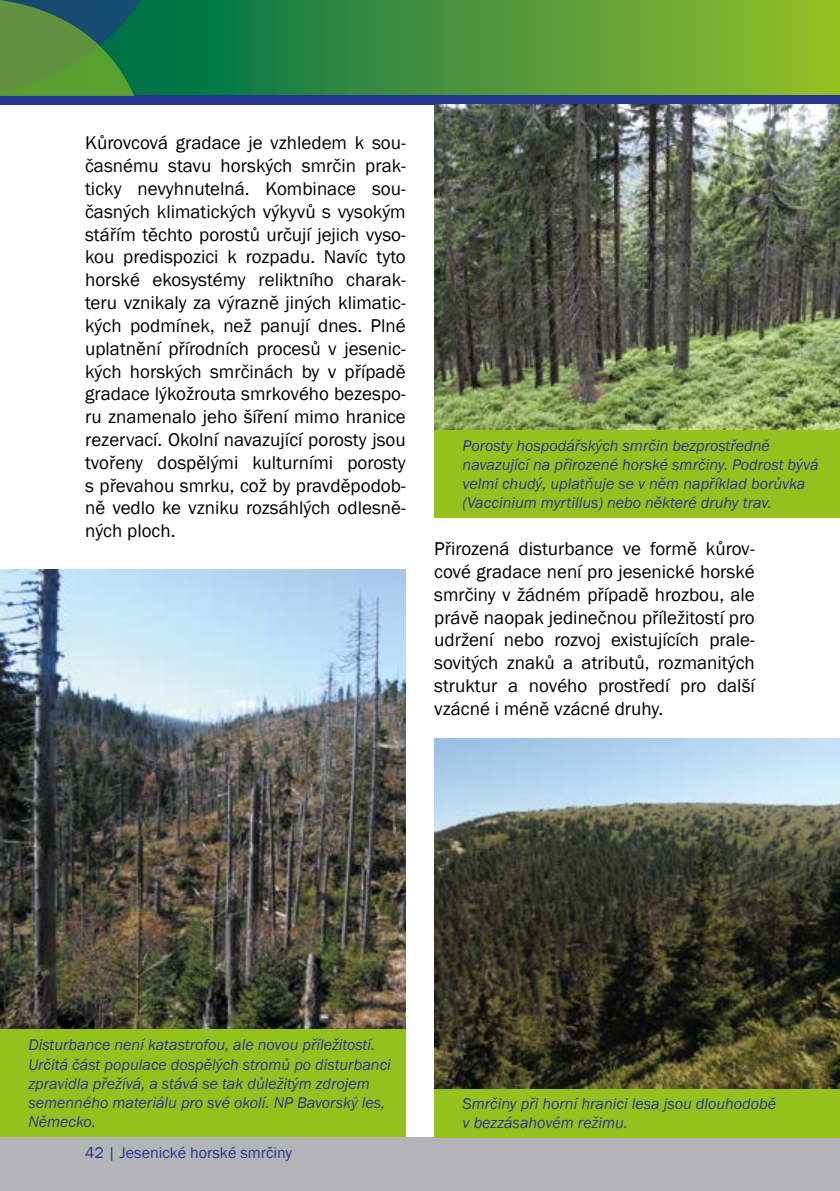
<style>
.page{position:relative;width:840px;height:1191px;background:#fff}
.page>*{position:absolute;margin:0;border:0;box-sizing:border-box;transform-origin:0 0}
.t1{font:19px/22.8px "Franklin Gothic";color:#000;text-align:justify}
.t2{font:italic 16px/19.2px "Franklin Gothic";color:#25378d}
.t3{font:16px "Franklin Gothic";color:#25378d}
</style>
<div class="page">
<svg style="left:173px;top:0;width:666px;height:95px;background:#4e983a"></svg>
<div style="left:0;top:95px;width:839px;height:10px;background:#25378d"></div>
<div style="left:0;top:1137px;width:839px;height:54px;background:#b4b3b7"></div>
<svg style="left:0;top:0;width:173px;height:95px;background:#367f46"></svg>
<img style="left:434px;top:105px;width:405px;height:325px">
<div style="left:434px;top:430px;width:405px;height:88px;background:#95c11f"></div>
<img style="left:434px;top:738px;width:405px;height:351px">
<img style="left:0;top:570px;width:405px;height:459px">
<div style="left:434px;top:1089px;width:405px;height:48px;background:#95c11f"></div>
<div style="left:0;top:1029px;width:405px;height:108px;background:#95c11f"></div>
<p class="t1" style="left:85px;top:132px;width:322px">Kůrovcová gradace je vzhledem k sou&shy;časnému stavu horských smrčin prak&shy;ticky nevyhnutelná. Kombinace sou&shy;časných klimatických výkyvů s vysokým stářím těchto porostů určují jejich vyso&shy;kou predispozici k rozpadu. Navíc tyto horské ekosystémy reliktního charak&shy;teru vznikaly za výrazně jiných klimatic&shy;kých podmínek, než panují dnes. Plné uplatnění přírodních procesů v jesenic&shy;kých horských smrčinách by v případě gradace lýkožrouta smrkového bezespo&shy;ru znamenalo jeho šíření mimo hranice rezervací. Okolní navazující porosty jsou tvořeny dospělými kulturními porosty s převahou smrku, což by pravděpodob&shy;ně vedlo ke vzniku rozsáhlých odlesně&shy;ných ploch.</p>
<p class="t2" style="left:462px;top:436px;width:357px">Porosty hospodářských smrčin bezprostředně navazující na přirozené horské smrčiny. Podrost bývá velmi chudý, uplatňuje se v něm například borůvka (Vaccinium myrtillus) nebo některé druhy trav.</p>
<p class="t1" style="left:434px;top:538px;width:322px">Přirozená disturbance ve formě kůrov&shy;cové gradace není pro jesenické horské smrčiny v žádném případě hrozbou, ale právě naopak jedinečnou příležitostí pro udržení nebo rozvoj existujících prale&shy;sovitých znaků a atributů, rozmanitých struktur a nového prostředí pro další vzácné i méně vzácné druhy.</p>
<p class="t2" style="left:28px;top:1035px;width:364px">Disturbance není katastrofou, ale novou příležitostí.<br>Určitá část populace dospělých stromů po disturbanci zpravidla přežívá, a stává se tak důležitým zdrojem semenného materiálu pro své okolí. NP Bavorský les, Německo.</p>
<p class="t3" style="left:85px;top:1143px;width:208px">42 | Jesenické horské smrčiny</p>
<p class="t2" style="left:462px;top:1094px;width:315px">Smrčiny při horní hranici lesa jsou dlouhodobě v bezzásahovém režimu.</p>
</div>
